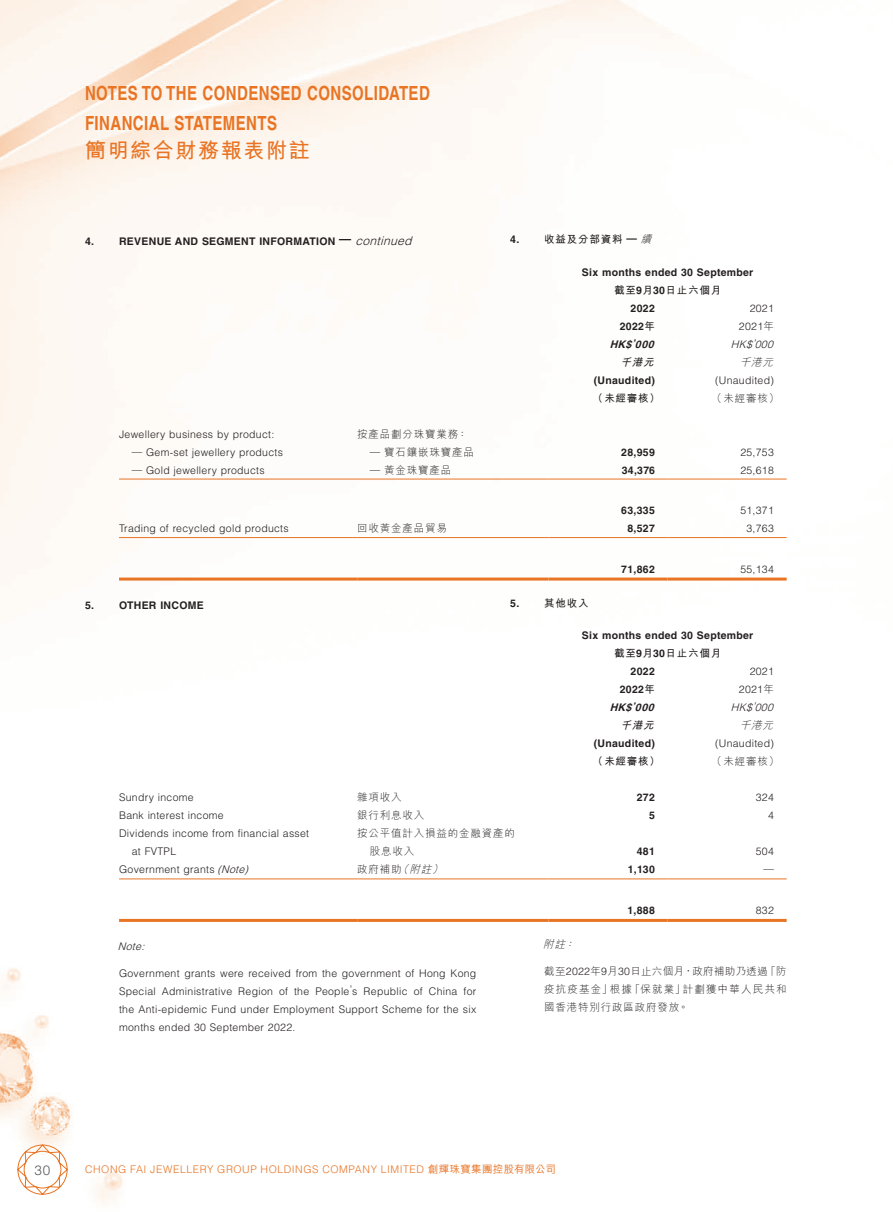
<style>
.page{position:relative;width:893px;height:1212px;background:#fff}
.page>*{position:absolute;margin:0;border:0;box-sizing:border-box;transform-origin:0 0}
.t1{font:700 21px "M Hei HK";letter-spacing:.08em;color:#e87424}
.t2{font:700 19.5px/30px "Helvetica LT Std";letter-spacing:.03em;color:#e87424;scale:.77 1}
.t3{font:300 13.5px "Helvetica LT Std";color:#57585a}
.t4{font:300 10.5px/18px "Helvetica LT Std";letter-spacing:.03em;color:#231f20}
.t5{font:700 10.5px "Helvetica LT Std";letter-spacing:.03em;color:#231f20}
.t6{font:300 10.5px/18px "M Hei HK";letter-spacing:.08em;color:#231f20;text-align:justify}
.t7{font:300 10.5px "Helvetica LT Std";letter-spacing:.05em;color:#e87424}
.t8{font:700 10.5px "M Hei HK";letter-spacing:.08em;color:#231f20}
.t9{font:italic 300 10.5px "Helvetica LT Std";color:#231f20}
.t10{font:italic 700 10.5px "Helvetica LT Std";color:#231f20}
.t11{font:italic 300 10.5px "M Hei HK";color:#231f20}
.t12{font:italic 700 10.5px "M Hei HK";color:#231f20}
.s1{font-size:12px}
.s2{font-weight:300;font-style:italic;font-size:12px}
.s3{font-family:"Helvetica LT Std"}
.s4{font-weight:300;font-style:italic}
.s5{font-family:"M Hei HK"}
.s6{font-style:italic}
.s7{font-family:"M Hei HK";font-weight:500}
</style>
<div class="page">
<img style="left:0;top:0;width:787px;height:1204px">
<svg style="left:17px;top:1144px;width:51px;height:51px"></svg>
<hr style="left:119px;top:479px;width:238px;height:1px;background:#e87424">
<hr style="left:357px;top:479px;width:192px;height:1px;background:#e87424">
<hr style="left:549px;top:479px;width:119px;height:1px;background:#e87424">
<hr style="left:668px;top:479px;width:119px;height:1px;background:#e87424">
<hr style="left:119px;top:537px;width:238px;height:1px;background:#e87424">
<hr style="left:357px;top:537px;width:192px;height:1px;background:#e87424">
<hr style="left:549px;top:537px;width:119px;height:1px;background:#e87424">
<hr style="left:668px;top:537px;width:119px;height:1px;background:#e87424">
<hr style="left:119px;top:577px;width:238px;height:3px;background:#e87424">
<hr style="left:357px;top:577px;width:192px;height:3px;background:#e87424">
<hr style="left:549px;top:577px;width:119px;height:3px;background:#e87424">
<hr style="left:668px;top:577px;width:119px;height:3px;background:#e87424">
<hr style="left:119px;top:878px;width:238px;height:1px;background:#e87424">
<hr style="left:357px;top:878px;width:192px;height:1px;background:#e87424">
<hr style="left:549px;top:878px;width:119px;height:1px;background:#e87424">
<hr style="left:668px;top:878px;width:119px;height:1px;background:#e87424">
<hr style="left:119px;top:919px;width:238px;height:3px;background:#e87424">
<hr style="left:357px;top:919px;width:192px;height:3px;background:#e87424">
<hr style="left:549px;top:919px;width:119px;height:3px;background:#e87424">
<hr style="left:668px;top:919px;width:119px;height:3px;background:#e87424">
<h2 class="t2" style="left:85px;top:78px;width:449px">NOTES TO THE CONDENSED CONSOLIDATED<br>FINANCIAL STATEMENTS</h2>
<h1 class="t1" style="left:85px;top:135px;width:226px">簡明綜合財務報表附註</h1>
<p class="t5" style="left:85px;top:234px;width:332px">4. REVENUE AND SEGMENT INFORMATION <span class="s1">—</span> <span class="s2">continued</span></p>
<p class="t8" style="left:510px;top:232px;width:145px"><span class="s3">4.</span> 收益及分部資料 <span class="s3">—</span> <span class="s4">續</span></p>
<p class="t5" style="left:582px;top:265px;width:173px">Six months ended 30 September</p>
<p class="t8" style="left:614px;top:282px;width:109px">截至<span class="s3">9</span>月<span class="s3">30</span>日止六個月</p>
<p class="t5" style="left:631px;top:301px;width:26px">2022</p>
<p class="t4" style="left:750px;top:299px;width:26px">2021</p>
<p class="t5" style="left:620px;top:319px;width:37px">2022<span class="s5">年</span></p>
<p class="t4" style="left:739px;top:317px;width:37px">2021<span class="s5">年</span></p>
<p class="t10" style="left:610px;top:337px;width:49px">HK$’000</p>
<p class="t9" style="left:731px;top:337px;width:47px">HK$’000</p>
<p class="t12" style="left:621px;top:354px;width:38px">千港元</p>
<p class="t11" style="left:740px;top:356px;width:37px">千港元</p>
<p class="t5" style="left:594px;top:373px;width:63px">(Unaudited)</p>
<p class="t4" style="left:715px;top:371px;width:60px">(Unaudited)</p>
<p class="t8" style="left:592px;top:390px;width:69px">（未經審核）</p>
<p class="t6" style="left:712px;top:389px;width:69px">（未經審核）</p>
<p class="t4" style="left:119px;top:425px;width:157px">Jewellery business by product:</p>
<p class="t6" style="left:357px;top:425px;width:112px">按產品劃分珠寶業務：</p>
<p class="t4" style="left:132px;top:443px;width:153px">— Gem-set jewellery products</p>
<p class="t6" style="left:370px;top:443px;width:106px"><span class="s3">—</span> 寶石鑲嵌珠寶產品</p>
<p class="t5" style="left:621px;top:445px;width:35px">28,959</p>
<p class="t4" style="left:740px;top:443px;width:35px">25,753</p>
<p class="t4" style="left:132px;top:461px;width:134px">— Gold jewellery products</p>
<p class="t6" style="left:370px;top:461px;width:83px"><span class="s3">—</span> 黃金珠寶產品</p>
<p class="t5" style="left:622px;top:463px;width:35px">34,376</p>
<p class="t4" style="left:740px;top:461px;width:35px">25,618</p>
<p class="t5" style="left:621px;top:504px;width:35px">63,335</p>
<p class="t4" style="left:740px;top:501px;width:35px">51,371</p>
<p class="t4" style="left:119px;top:519px;width:171px">Trading of recycled gold products</p>
<p class="t6" style="left:357px;top:519px;width:91px">回收黃金產品貿易</p>
<p class="t5" style="left:627px;top:522px;width:29px">8,527</p>
<p class="t4" style="left:746px;top:519px;width:29px">3,763</p>
<p class="t5" style="left:621px;top:562px;width:35px">71,862</p>
<p class="t4" style="left:740px;top:560px;width:35px">55,134</p>
<p class="t5" style="left:85px;top:598px;width:120px">5. OTHER INCOME</p>
<p class="t5" style="left:582px;top:629px;width:173px">Six months ended 30 September</p>
<p class="t8" style="left:614px;top:646px;width:109px">截至<span class="s3">9</span>月<span class="s3">30</span>日止六個月</p>
<p class="t5" style="left:631px;top:665px;width:26px">2022</p>
<p class="t4" style="left:750px;top:662px;width:26px">2021</p>
<p class="t5" style="left:620px;top:683px;width:37px">2022<span class="s5">年</span></p>
<p class="t4" style="left:739px;top:680px;width:37px">2021<span class="s5">年</span></p>
<p class="t10" style="left:610px;top:701px;width:49px">HK$’000</p>
<p class="t9" style="left:731px;top:701px;width:47px">HK$’000</p>
<p class="t12" style="left:621px;top:718px;width:38px">千港元</p>
<p class="t11" style="left:740px;top:720px;width:37px">千港元</p>
<p class="t5" style="left:594px;top:737px;width:63px">(Unaudited)</p>
<p class="t4" style="left:715px;top:734px;width:60px">(Unaudited)</p>
<p class="t8" style="left:592px;top:754px;width:69px">（未經審核）</p>
<p class="t6" style="left:712px;top:752px;width:69px">（未經審核）</p>
<p class="t4" style="left:119px;top:788px;width:76px">Sundry income</p>
<p class="t6" style="left:357px;top:788px;width:46px">雜項收入</p>
<p class="t5" style="left:637px;top:791px;width:20px">272</p>
<p class="t4" style="left:756px;top:788px;width:20px">324</p>
<p class="t4" style="left:119px;top:806px;width:106px">Bank interest income</p>
<p class="t6" style="left:357px;top:806px;width:69px">銀行利息收入</p>
<p class="t5" style="left:649px;top:809px;width:7px">5</p>
<p class="t4" style="left:768px;top:806px;width:7px">4</p>
<p class="t4" style="left:132px;top:824px;width:179px;text-indent:-13px">Dividends income from financial asset at FVTPL</p>
<p class="t6" style="left:370px;top:824px;width:146px;text-indent:-13px">按公平值計入損益的金融資產的股息收入</p>
<p class="t8" style="left:510px;top:596px;width:80px"><span class="s3">5.</span> 其他收入</p>
<p class="t5" style="left:637px;top:845px;width:20px">481</p>
<p class="t4" style="left:756px;top:842px;width:20px">504</p>
<p class="t4" style="left:119px;top:860px;width:134px">Government grants <span class="s6">(Note)</span></p>
<p class="t6" style="left:357px;top:860px;width:90px">政府補助<span class="s6">（附註）</span></p>
<p class="t5" style="left:628px;top:863px;width:29px">1,130</p>
<p class="t4" style="left:763px;top:859px;width:12px">—</p>
<p class="t5" style="left:627px;top:904px;width:29px">1,888</p>
<p class="t4" style="left:756px;top:901px;width:20px">832</p>
<p class="t9" style="left:118px;top:940px;width:31px">Note:</p>
<p class="t4" style="left:119px;top:964px;width:359px;text-align:justify">Government grants were received from the government of Hong Kong Special Administrative Region of the People’s Republic of China for the Anti-epidemic Fund under Employment Support Scheme for the six months ended 30 September 2022.</p>
<p class="t11" style="left:543px;top:939px;width:36px">附註：</p>
<p class="t6" style="left:544px;top:962px;width:244px">截至<span class="s3">2022</span>年<span class="s3">9</span>月<span class="s3">30</span>日止六個月，政府補助乃透過「防疫抗疫基金」根據「保就業」計劃獲中華人民共和國香港特別行政區政府發放。</p>
<p class="t3" style="left:35px;top:1161px;width:17px">30</p>
<p class="t7" style="left:85px;top:1163px;width:472px">CHONG FAI JEWELLERY GROUP HOLDINGS COMPANY LIMITED <span class="s7">創輝珠寶集團控股有限公司</span></p>
</div>
